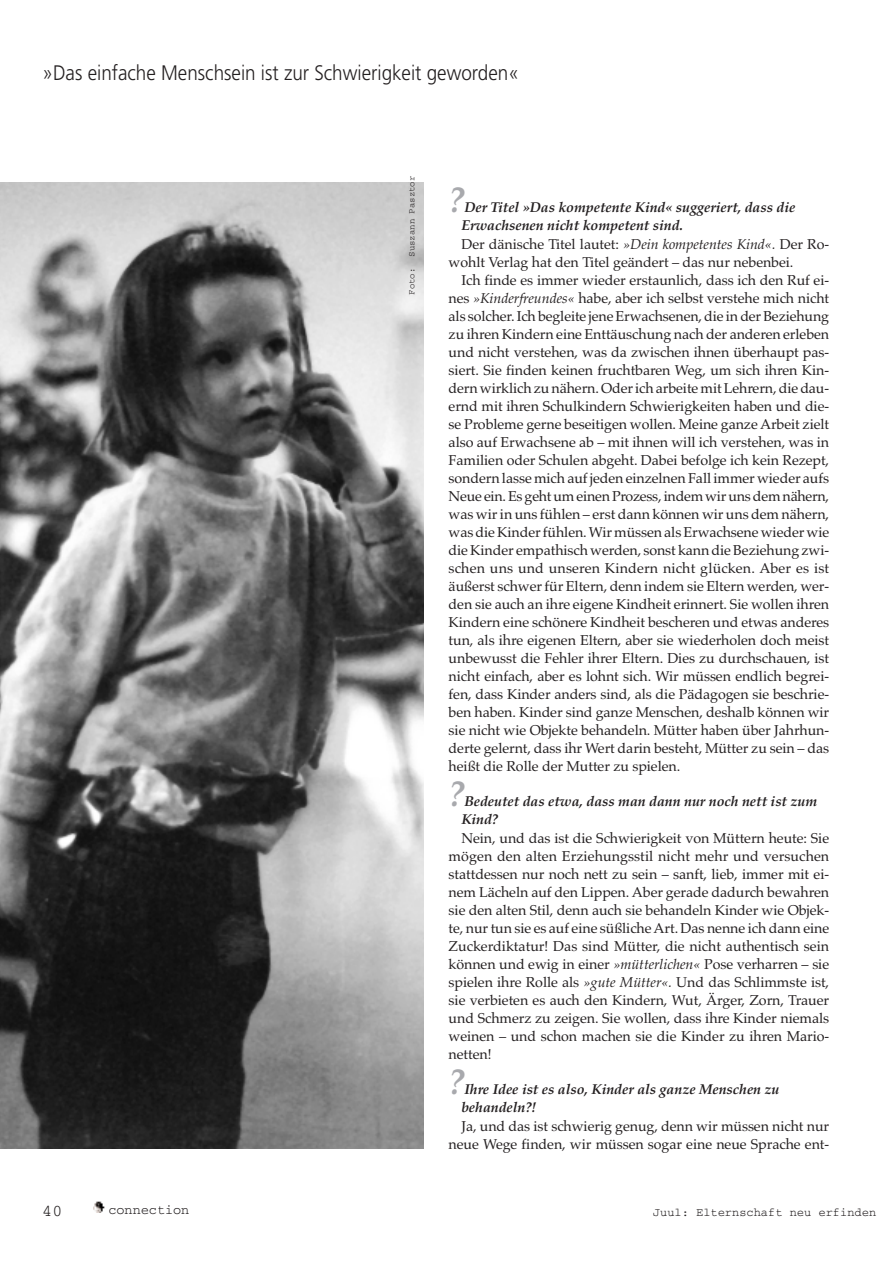
<style>
.page{position:relative;width:893px;height:1263px;background:#fff}
.page>*{position:absolute;margin:0;border:0;box-sizing:border-box;transform-origin:0 0}
.t1{font:italic 700 36px "Palatino";color:#a8a9ad}
.t2{font:300 21px "Frutiger LT";color:#231f20;scale:.9 1}
.t3{font:16.5px "Courier";color:#231f20}
.t4{font:14.25px/18px "Palatino";letter-spacing:-.005em;color:#231f20;text-align:justify}
.t5{font:italic 700 14.25px/18px "Palatino";letter-spacing:-.005em;color:#231f20}
.t6{font:13.5px "Courier";color:#231f20}
.t7{font:12px "Courier";color:#231f20}
.t8{font:9px "Courier";color:#231f20}
.s1{font-style:italic}
</style>
<div class="page">
<svg style="left:93px;top:1201px;width:12px;height:11px"></svg>
<img style="left:0;top:183px;width:423px;height:965px">
<h2 class="t2" style="left:43px;top:64px;width:531px">»Das einfache Menschsein ist zur Schwierigkeit geworden«</h2>
<p class="t8" style="left:409px;top:295px;width:120px;rotate:-90deg">Foto: Suszann Pasztor</p>
<h1 class="t1" style="left:449px;top:178px;width:17px">?</h1>
<p class="t5" style="left:461px;top:198px;width:335px">Der Titel »Das kompetente Kind« suggeriert, dass die<br>Erwachsenen nicht kompetent sind.</p>
<p class="t4" style="left:449px;top:235px;width:382px;text-indent:13px">Der dänische Titel lautet: <span class="s1">»Dein kompetentes Kind«.</span> Der Ro&shy;wohlt Verlag hat den Titel geändert – das nur nebenbei.</p>
<p class="t4" style="left:449px;top:271px;width:382px;text-indent:13px">Ich finde es immer wieder erstaunlich, dass ich den Ruf ei&shy;nes <span class="s1">»Kinderfreundes«</span> habe, aber ich selbst verstehe mich nicht als solcher. Ich begleite jene Erwachsenen, die in der Beziehung zu ihren Kindern eine Enttäuschung nach der anderen erleben und nicht verstehen, was da zwischen ihnen überhaupt pas&shy;siert. Sie finden keinen fruchtbaren Weg, um sich ihren Kin&shy;dern wirklich zu nähern. Oder ich arbeite mit Lehrern, die dau&shy;ernd mit ihren Schulkindern Schwierigkeiten haben und die&shy;se Probleme gerne beseitigen wollen. Meine ganze Arbeit zielt also auf Erwachsene ab – mit ihnen will ich verstehen, was in Familien oder Schulen abgeht. Dabei befolge ich kein Rezept, sondern lasse mich auf jeden einzelnen Fall immer wieder aufs Neue ein. Es geht um einen Prozess, indem wir uns dem nähern, was wir in uns fühlen – erst dann können wir uns dem nähern, was die Kinder fühlen. Wir müssen als Erwachsene wieder wie die Kinder empathisch werden, sonst kann die Beziehung zwi&shy;schen uns und unseren Kindern nicht glücken. Aber es ist äußerst schwer für Eltern, denn indem sie Eltern werden, wer&shy;den sie auch an ihre eigene Kindheit erinnert. Sie wollen ihren Kindern eine schönere Kindheit bescheren und etwas anderes tun, als ihre eigenen Eltern, aber sie wiederholen doch meist unbewusst die Fehler ihrer Eltern. Dies zu durchschauen, ist nicht einfach, aber es lohnt sich. Wir müssen endlich begrei&shy;fen, dass Kinder anders sind, als die Pädagogen sie beschrie&shy;ben haben. Kinder sind ganze Menschen, deshalb können wir sie nicht wie Objekte behandeln. Mütter haben über Jahrhun&shy;derte gelernt, dass ihr Wert darin besteht, Mütter zu sein – das heißt die Rolle der Mutter zu spielen.</p>
<h1 class="t1" style="left:449px;top:772px;width:17px">?</h1>
<p class="t5" style="left:461px;top:792px;width:357px">Bedeutet das etwa, dass man dann nur noch nett ist zum<br>Kind?</p>
<p class="t4" style="left:449px;top:829px;width:382px;text-indent:13px">Nein, und das ist die Schwierigkeit von Müttern heute: Sie mögen den alten Erziehungsstil nicht mehr und versuchen stattdessen nur noch nett zu sein – sanft, lieb, immer mit ei&shy;nem Lächeln auf den Lippen. Aber gerade dadurch bewahren sie den alten Stil, denn auch sie behandeln Kinder wie Objek&shy;te, nur tun sie es auf eine süßlicheArt. Das nenne ich dann eine Zuckerdiktatur! Das sind Mütter, die nicht authentisch sein können und ewig in einer <span class="s1">»mütterlichen«</span> Pose verharren – sie spielen ihre Rolle als <span class="s1">»gute Mütter«.</span> Und das Schlimmste ist, sie verbieten es auch den Kindern, Wut, Ärger, Zorn, Trauer und Schmerz zu zeigen. Sie wollen, dass ihre Kinder niemals weinen – und schon machen sie die Kinder zu ihren Mario&shy;netten!</p>
<h1 class="t1" style="left:449px;top:1060px;width:17px">?</h1>
<p class="t5" style="left:461px;top:1080px;width:320px">Ihre Idee ist es also, Kinder als ganze Menschen zu behandeln?!</p>
<p class="t4" style="left:449px;top:1117px;width:382px;text-align:right">Ja, und das ist schwierig genug, denn wir müssen nicht nur neue Wege finden, wir müssen sogar eine neue Sprache ent-</p>
<p class="t3" style="left:43px;top:1205px;width:21px">40</p>
<p class="t6" style="left:108px;top:1205px;width:82px">connection</p>
<p class="t7" style="left:653px;top:1208px;width:225px">Juul: Elternschaft neu erfinden</p>
</div>
